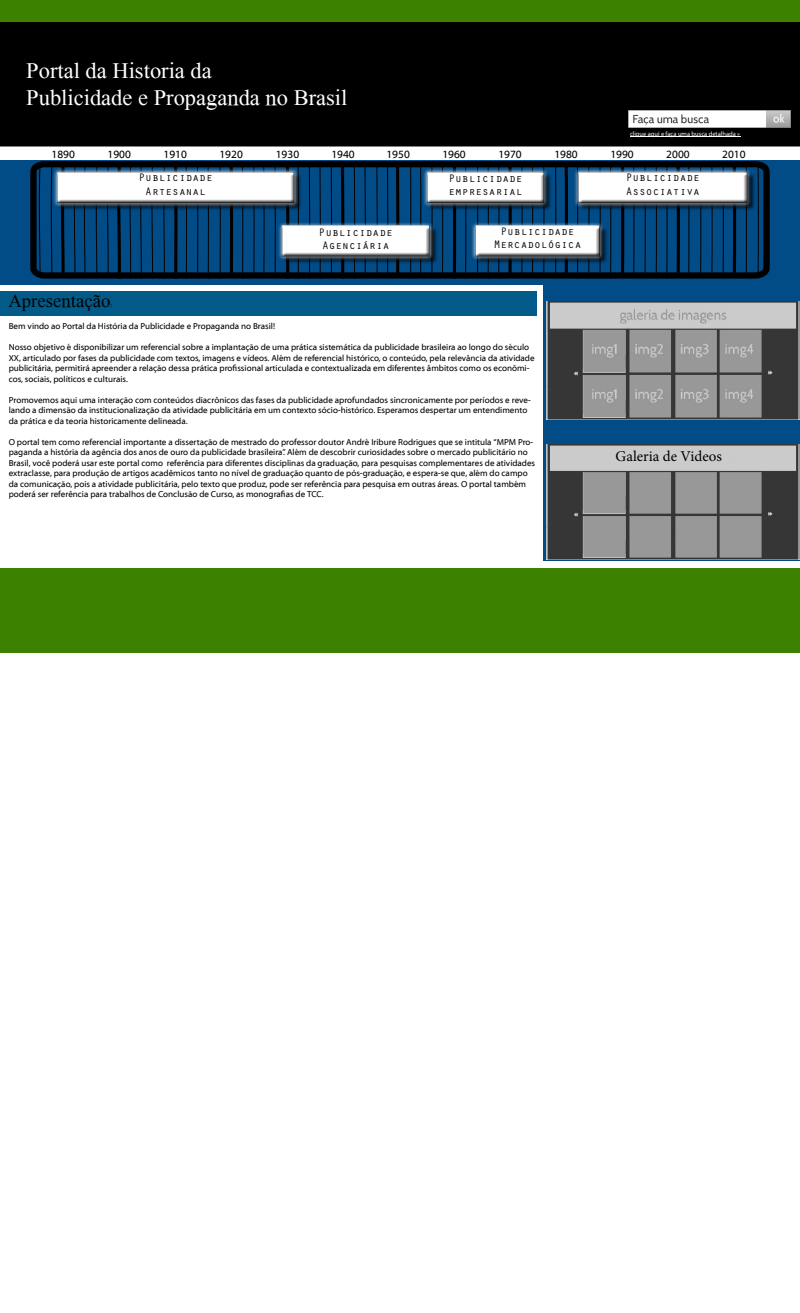
<style>
.page{position:relative;width:800px;height:1313px;background:#fff}
.page>*{position:absolute;margin:0;border:0;box-sizing:border-box;transform-origin:0 0}
.t1{font:22.5px "Mongolian Baiti";color:#fff}
.t2{font:18.75px "Mongolian Baiti";color:#000}
.t3{font:15px "Minion Pro";color:#000}
.t4{font:11.25px "Orator Std";color:#000}
.t5{font:11px "Myriad Web Pro";color:#000}
.t6{font:8.75px/10.5px "Myriad Web Pro";color:#000}
.t7{font:7.5px "Minion Pro";color:#000}
.t8{font:6.5px "Myriad Pro";color:#fff}
</style>
<div class="page">
<div style="left:0;top:160px;width:800px;height:125px;background:#014b87"></div>
<svg style="left:30px;top:161px;width:740px;height:118px"></svg>
<svg style="left:757px;top:164px;width:2px;height:114px"></svg>
<svg style="left:39px;top:164px;width:2px;height:113px"></svg>
<svg style="left:51px;top:161px;width:697px;height:118px"></svg>
<div style="left:578px;top:171px;width:171px;height:31px;background:#fff;opacity:.75"></div>
<div style="left:578px;top:172px;width:171px;height:32px;background:#000;opacity:.75"></div>
<div style="left:0;top:0;width:800px;height:22px;background:#3c8200"></div>
<div style="left:0;top:568px;width:800px;height:84px;background:#3c8200"></div>
<div style="left:0;top:23px;width:800px;height:123px;background:#000"></div>
<div style="left:0;top:22px;width:800px;height:124px;border:1px solid #000"></div>
<img style="left:628px;top:110px;width:162px;height:18px">
<hr style="left:630px;top:137px;width:110px;height:1px;background:#fff">
<div style="left:544px;top:284px;width:256px;height:276px;background:#014b87"></div>
<img style="left:547px;top:301px;width:253px;height:118px">
<img style="left:547px;top:444px;width:253px;height:115px">
<div style="left:0;top:291px;width:536px;height:25px;background:#015a87"></div>
<p class="t1" style="left:26px;top:58px;width:187px">Portal da Historia da</p>
<p class="t1" style="left:26px;top:85px;width:323px">Publicidade e Propaganda no Brasil</p>
<p class="t8" style="left:630px;top:130px;width:112px">clique aqui e faça uma busca detalhada »</p>
<p class="t5" style="left:52px;top:148px;width:25px">1890</p>
<p class="t5" style="left:108px;top:148px;width:25px">1900</p>
<p class="t5" style="left:164px;top:148px;width:25px">1910</p>
<p class="t5" style="left:219px;top:148px;width:25px">1920</p>
<p class="t5" style="left:276px;top:148px;width:25px">1930</p>
<p class="t5" style="left:331px;top:148px;width:25px">1940</p>
<p class="t5" style="left:386px;top:148px;width:25px">1950</p>
<p class="t5" style="left:442px;top:148px;width:25px">1960</p>
<p class="t5" style="left:498px;top:148px;width:25px">1970</p>
<p class="t5" style="left:554px;top:148px;width:25px">1980</p>
<p class="t5" style="left:610px;top:148px;width:25px">1990</p>
<p class="t5" style="left:666px;top:148px;width:25px">2000</p>
<p class="t5" style="left:722px;top:148px;width:25px">2010</p>
<p class="t4" style="left:139px;top:169px;width:76px">Publicidade</p>
<p class="t4" style="left:145px;top:183px;width:62px">Artesanal</p>
<p class="t4" style="left:319px;top:224px;width:76px">Publicidade</p>
<p class="t4" style="left:322px;top:238px;width:69px">Agenciária</p>
<p class="t4" style="left:626px;top:169px;width:76px">Publicidade</p>
<p class="t4" style="left:626px;top:183px;width:76px">Associativa</p>
<p class="t4" style="left:448px;top:170px;width:76px">Publicidade</p>
<p class="t4" style="left:448px;top:184px;width:76px">empresarial</p>
<p class="t4" style="left:500px;top:223px;width:76px">Publicidade</p>
<p class="t4" style="left:494px;top:237px;width:89px">Mercadológica</p>
<p class="t2" style="left:8px;top:291px;width:104px">Apresentação</p>
<p class="t7" style="left:110px;top:300px;width:3px">:</p>
<p class="t6" style="left:9px;top:321px;width:268px">Bem vindo ao Portal da História da Publicidade e Propaganda no Brasil!</p>
<p class="t6" style="left:9px;top:342px;width:527px">Nosso objetivo é disponibilizar um referencial sobre a implantação de uma prática sistemática da publicidade brasileira ao longo do século XX, articulado por fases da publicidade com textos, imagens e vídeos. Além de referencial histórico, o conteúdo, pela relevância da atividade publicitária, permitirá apreender a relação dessa prática profissional articulada e contextualizada em diferentes âmbitos como os econômi&shy;cos, sociais, políticos e culturais.</p>
<p class="t6" style="left:9px;top:395px;width:524px">Promovemos aqui uma interação com conteúdos diacrônicos das fases da publicidade aprofundados sincronicamente por períodos e reve&shy;lando a dimensão da institucionalização da atividade publicitária em um contexto sócio-histórico. Esperamos despertar um entendimento da prática e da teoria historicamente delineada.</p>
<p class="t6" style="left:9px;top:437px;width:528px">O portal tem como referencial importante a dissertação de mestrado do professor doutor André Iribure Rodrigues que se intitula “MPM Pro&shy;paganda a história da agência dos anos de ouro da publicidade brasileira”. Além de descobrir curiosidades sobre o mercado publicitário no Brasil, você poderá usar este portal como referência para diferentes disciplinas da graduação, para pesquisas complementares de atividades extraclasse, para produção de artigos acadêmicos tanto no nível de graduação quanto de pós-graduação, e espera-se que, além do campo da comunicação, pois a atividade publicitária, pelo texto que produz, pode ser referência para pesquisa em outras áreas. O portal também poderá ser referência para trabalhos de Conclusão de Curso, as monografias de TCC.</p>
<p class="t3" style="left:616px;top:446px;width:108px">Galeria de Videos</p>
</div>
